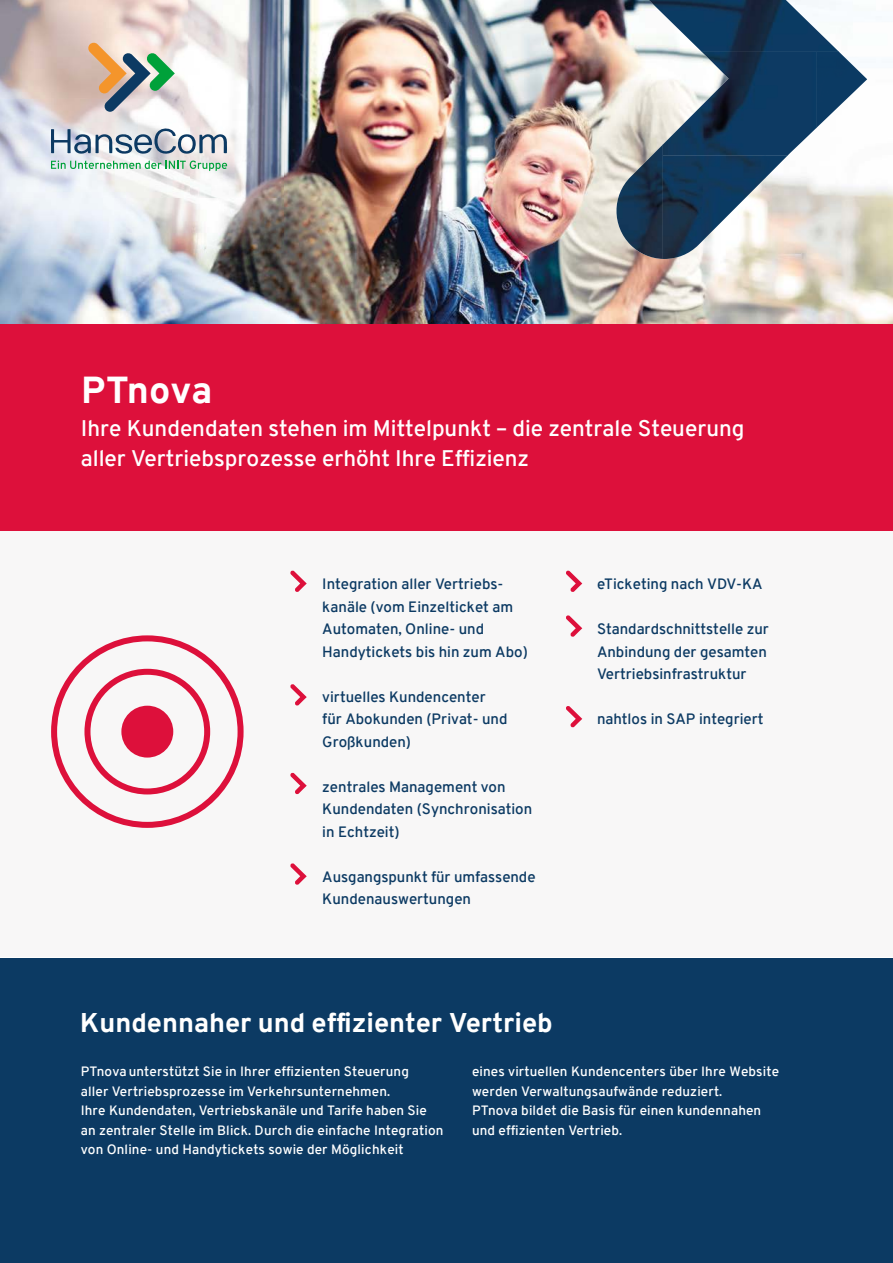
<style>
.page{position:relative;width:893px;height:1263px;background:#fff}
.page>*{position:absolute;margin:0;border:0;box-sizing:border-box;transform-origin:0 0}
.t1{font:700 37.5px "Overpass";color:#fff}
.t2{font:700 27px "Overpass";color:#fff}
.t3{font:22.5px/30px "Overpass";color:#fff}
.t4{font:15px/22.5px "Overpass";color:#0c3a63}
.t5{font:13.5px/19.5px "Overpass";letter-spacing:.01em;color:#fff}
</style>
<div class="page">
<img style="left:0;top:0;width:893px;height:324px">
<img style="left:0;top:0;width:283px;height:248px">
<div style="left:0;top:502px;width:893px;height:455px;background:#f8f7f7"></div>
<div style="left:0;top:324px;width:893px;height:206px;background:#dd103b"></div>
<div style="left:0;top:958px;width:893px;height:305px;background:#0c3a63"></div>
<img style="left:649px;top:0;width:190px;height:52px">
<img style="left:663px;top:52px;width:153px;height:104px">
<img style="left:816px;top:52px;width:51px;height:76px">
<img style="left:612px;top:144px;width:51px;height:115px">
<img style="left:663px;top:155px;width:102px;height:104px">
<img style="left:765px;top:155px;width:23px;height:23px">
<svg style="left:566px;top:571px;width:16px;height:21px"></svg>
<svg style="left:290px;top:571px;width:17px;height:21px"></svg>
<svg style="left:290px;top:684px;width:17px;height:21px"></svg>
<svg style="left:290px;top:773px;width:17px;height:21px"></svg>
<svg style="left:290px;top:863px;width:17px;height:22px"></svg>
<svg style="left:566px;top:615px;width:16px;height:22px"></svg>
<svg style="left:566px;top:706px;width:16px;height:21px"></svg>
<svg style="left:88px;top:42px;width:87px;height:70px;background:#b7b5a2"></svg>
<svg style="left:51px;top:126px;width:176px;height:45px"></svg>
<svg style="left:51px;top:635px;width:193px;height:193px"></svg>
<div style="left:121px;top:706px;width:52px;height:51px;background:#dd103b;border-radius:50%"></div>
<h1 class="t1" style="left:81px;top:366px;width:133px">PTnova</h1>
<h3 class="t3" style="left:81px;top:413px;width:665px">Ihre Kundendaten stehen im Mittelpunkt – die zentrale Steuerung aller Vertriebsprozesse erhöht Ihre Effizienz</h3>
<p class="t4" style="left:322px;top:573px;width:207px">Integration aller Vertriebs&shy;kanäle (vom Einzelticket am<br>Automaten, Online- und<br>Handytickets bis hin zum Abo)</p>
<p class="t4" style="left:322px;top:685px;width:187px">virtuelles Kundencenter für Abokunden (Privat- und<br>Großkunden)</p>
<p class="t4" style="left:322px;top:775px;width:211px">zentrales Management von<br>Kundendaten (Synchronisation in Echtzeit)</p>
<p class="t4" style="left:322px;top:865px;width:215px">Ausgangspunkt für umfassende<br>Kundenauswertungen</p>
<p class="t4" style="left:597px;top:573px;width:167px">eTicketing nach VDV-KA</p>
<p class="t4" style="left:597px;top:618px;width:173px">Standardschnittstelle zur<br>Anbindung der gesamten<br>Vertriebsinfrastruktur</p>
<p class="t4" style="left:597px;top:708px;width:168px">nahtlos in SAP integriert</p>
<h2 class="t2" style="left:80px;top:1006px;width:475px">Kundennaher und effizienter Vertrieb</h2>
<p class="t5" style="left:81px;top:1062px;width:364px">PTnova unterstützt Sie in Ihrer effizienten Steuerung<br>aller Vertriebsprozesse im Verkehrs unternehmen.<br>Ihre Kundendaten, Vertriebs kanäle und Tarife haben Sie an zentraler Stelle im Blick. Durch die einfache Integration von Online- und Handytickets sowie der Möglichkeit</p>
<p class="t5" style="left:472px;top:1062px;width:309px">eines virtuellen Kundencenters über Ihre Website werden Verwaltungsaufwände reduziert.<br>PTnova bildet die Basis für einen kundennahen und effizienten Vertrieb.</p>
</div>
